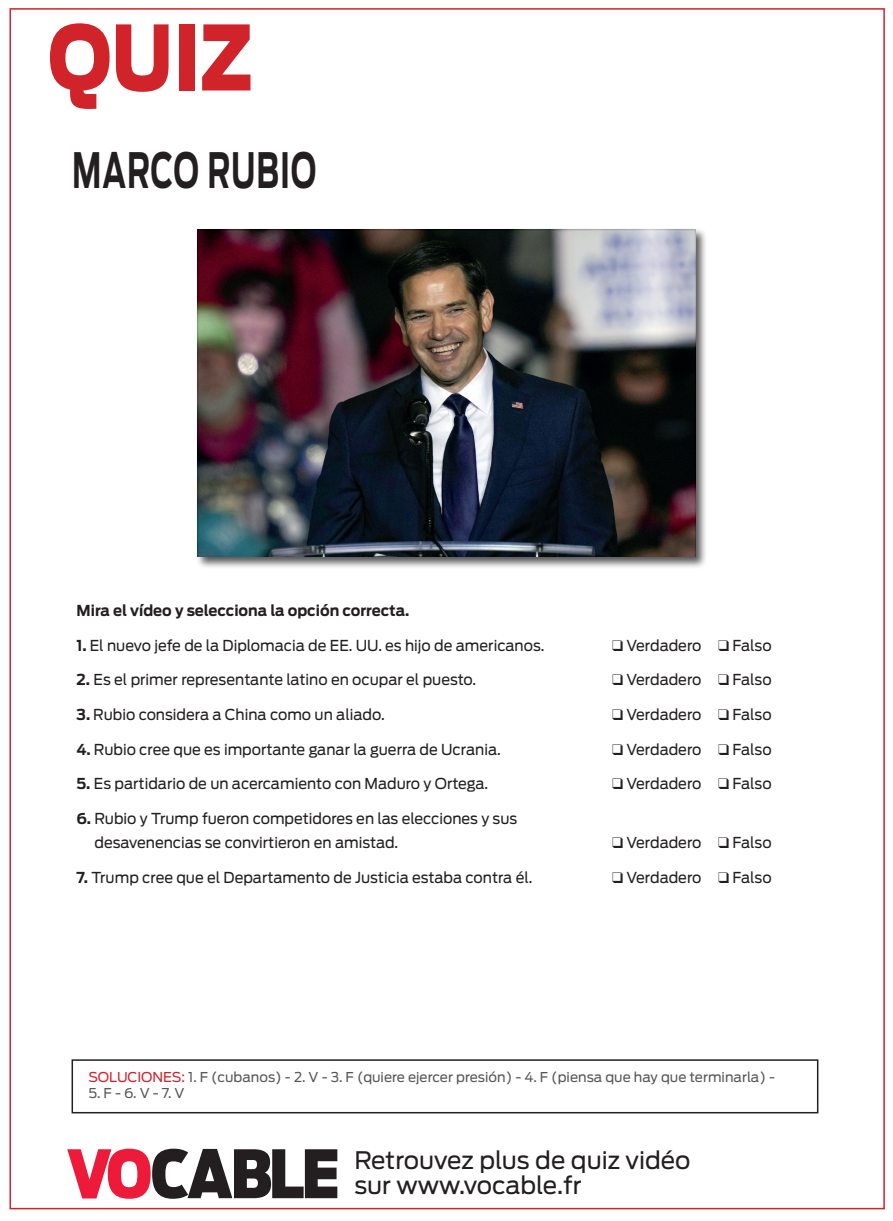
<style>
.page{position:relative;width:893px;height:1221px;background:#fff}
.page>*{position:absolute;margin:0;border:0;box-sizing:border-box;transform-origin:0 0}
.t1{font:900 89.1px "Antenna";color:#d1232a;scale:.83 1}
.t2{font:700 48.45px "Antenna";letter-spacing:.03em;color:#231f20;scale:.62 1}
.t3{font:24px/25.5px "Antenna";color:#231f20}
.t4{font:15px/24px "Antenna";color:#231f20}
.t5{font:700 15px "Antenna";color:#231f20}
.t6{font:13.5px "Antenna";color:#57585a}
.s1{font-weight:700}
.s2{color:#d1232a}
</style>
<div class="page">
<svg style="left:67px;top:1148px;width:270px;height:50px"></svg>
<div style="left:72px;top:1059px;width:746px;height:54px;border:2px solid #231f20"></div>
<div style="left:196px;top:227px;width:511px;height:342px;background:#231f20;opacity:.75"></div>
<img style="left:198px;top:229px;width:497px;height:328px">
<h1 class="t1" style="left:48px;top:5px;width:248px">QUIZ</h1>
<h2 class="t2" style="left:72px;top:141px;width:395px">MARCO RUBIO</h2>
<p class="t5" style="left:77px;top:601px;width:334px">Mira el vídeo y selecciona la opción correcta.</p>
<p class="t4" style="left:77px;top:633px;width:469px"><span class="s1">1.</span> El nuevo jefe de la Diplomacia de EE. UU. es hijo de americanos.</p>
<p class="t4" style="left:612px;top:633px;width:161px">❑ Verdadero ❑ Falso</p>
<p class="t4" style="left:77px;top:668px;width:401px"><span class="s1">2.</span> Es el primer representante latino en ocupar el puesto.</p>
<p class="t4" style="left:612px;top:668px;width:161px">❑ Verdadero ❑ Falso</p>
<p class="t4" style="left:77px;top:702px;width:310px"><span class="s1">3.</span> Rubio considera a China como un aliado.</p>
<p class="t4" style="left:612px;top:702px;width:161px">❑ Verdadero ❑ Falso</p>
<p class="t4" style="left:77px;top:737px;width:426px"><span class="s1">4.</span> Rubio cree que es importante ganar la guerra de Ucrania.</p>
<p class="t4" style="left:612px;top:737px;width:161px">❑ Verdadero ❑ Falso</p>
<p class="t4" style="left:77px;top:772px;width:413px"><span class="s1">5.</span> Es partidario de un acercamiento con Maduro y Ortega.</p>
<p class="t4" style="left:612px;top:772px;width:161px">❑ Verdadero ❑ Falso</p>
<p class="t4" style="left:94px;top:806px;width:424px;text-indent:-18px"><span class="s1">6.</span> Rubio y Trump fueron competidores en las elecciones y sus desavenencias se convirtieron en amistad.</p>
<p class="t4" style="left:612px;top:830px;width:161px">❑ Verdadero ❑ Falso</p>
<p class="t4" style="left:77px;top:865px;width:457px"><span class="s1">7.</span> Trump cree que el Departamento de Justicia estaba contra él.</p>
<p class="t4" style="left:612px;top:865px;width:161px">❑ Verdadero ❑ Falso</p>
<p class="t6" style="left:89px;top:1068px;width:688px"><span class="s2">SOLUCIONES:</span> 1. F (cubanos) - 2. V - 3. F (quiere ejercer presión) - 4. F (piensa que hay que terminarla) -</p>
<p class="t6" style="left:89px;top:1085px;width:97px">5. F - 6. V - 7. V</p>
<h3 class="t3" style="left:354px;top:1147px;width:338px">Retrouvez plus de quiz vidéo sur www.vocable.fr</h3>
</div>
